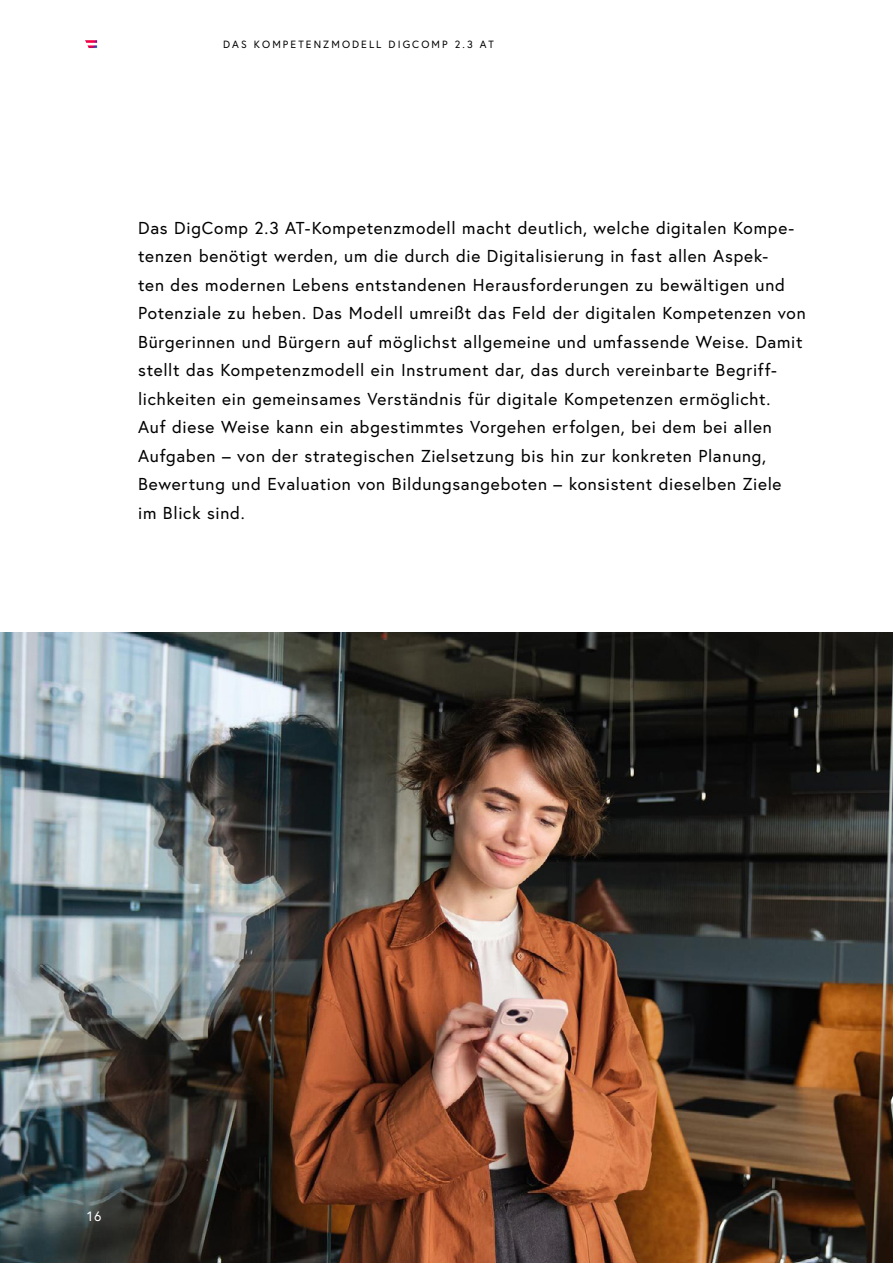
<style>
.page{position:relative;width:893px;height:1263px;background:#fff}
.page>*{position:absolute;margin:0;border:0;box-sizing:border-box;transform-origin:0 0}
.p_-_text{font:17.25px/28.5px "Europa Austria";letter-spacing:.04em;color:#000}
.t1{font:13.5px "Europa Austria";color:#fff}
.t2{font:10.5px "Europa Austria";letter-spacing:.2em;color:#000}
</style>
<div class="page">
<svg style="left:85px;top:40px;width:12px;height:8px"></svg>
<img style="left:0;top:633px;width:893px;height:630px">
<p class="t2" style="left:223px;top:38px;width:272px">DAS KOMPETENZMODELL DIGCOMP 2.3 AT</p>
<p class="p_-_text" style="left:138px;top:213px;width:669px">Das DigComp 2.3 AT-Kompetenzmodell macht deutlich, welche digitalen Kompe&shy;tenzen benötigt werden, um die durch die Digitalisierung in fast allen Aspek-<br>ten des modernen Lebens entstandenen Herausforderungen zu bewältigen und Potenziale zu heben. Das Modell umreißt das Feld der digitalen Kompetenzen von Bürgerinnen und Bürgern auf möglichst allgemeine und umfassende Weise. Damit stellt das Kompetenzmodell ein Instrument dar, das durch vereinbarte Begriff&shy;lichkeiten ein gemeinsames Verständnis für digitale Kompetenzen ermöglicht.<br>Auf diese Weise kann ein abgestimmtes Vorgehen erfolgen, bei dem bei allen Aufgaben – von der strategischen Zielsetzung bis hin zur konkreten Planung, Bewertung und Evaluation von Bildungsangeboten – konsistent dieselben Ziele<br>im Blick sind.</p>
<p class="t1" style="left:87px;top:1207px;width:16px">16</p>
</div>
